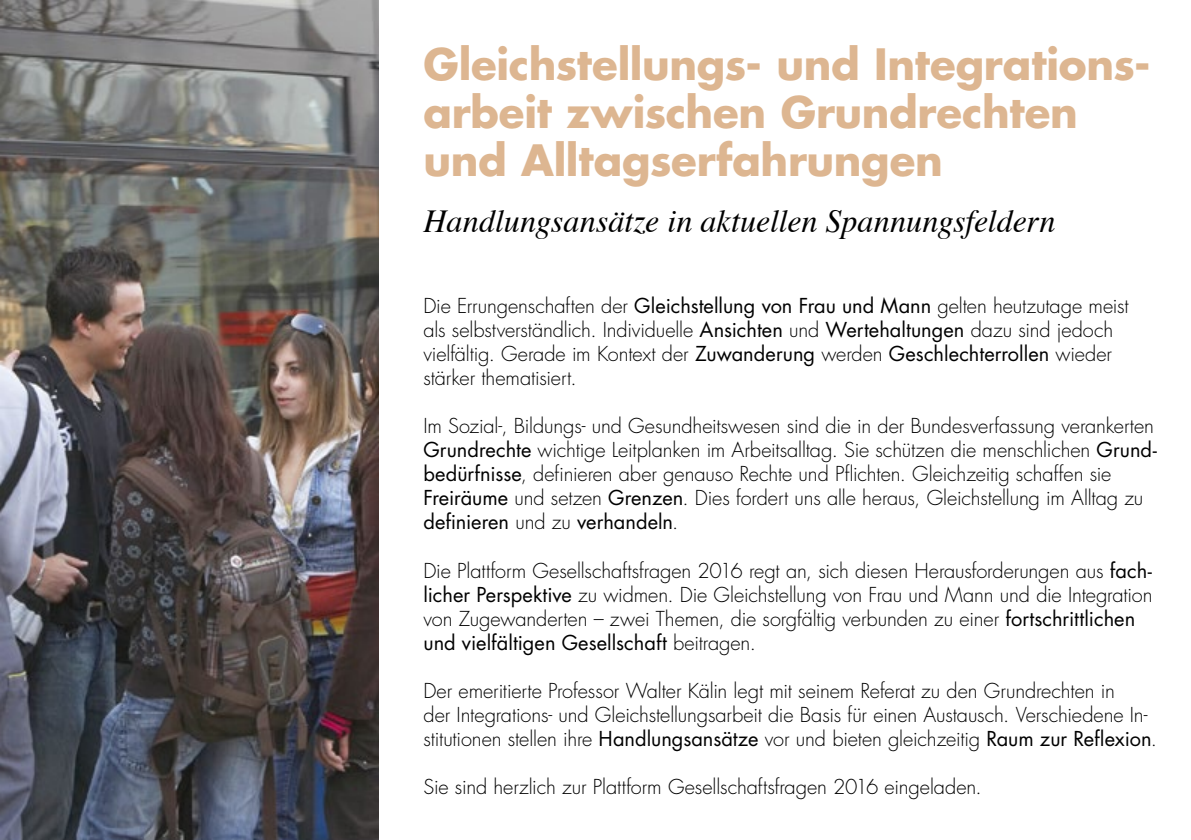
<style>
.page{position:relative;width:1191px;height:840px;background:#fff}
.page>*{position:absolute;margin:0;border:0;box-sizing:border-box;transform-origin:0 0}
.t1{font:700 42px/48px "Futura Luzern";letter-spacing:-.005em;color:#ddb691}
.t2{font:italic 32px "Times";color:#000}
.t3{font:300 20px/24px "Futura Luzern";letter-spacing:-.01em;color:#000}
.s1{font-weight:400}
</style>
<div class="page">
<img style="left:0;top:0;width:378px;height:839px">
<h1 class="t1" style="left:423px;top:40px;width:728px">Gleichstellungs- und Integrations&shy;arbeit zwischen Grundrechten und Alltagserfahrungen</h1>
<h2 class="t2" style="left:423px;top:193px;width:633px">Handlungsansätze in aktuellen Spannungsfeldern</h2>
<p class="t3" style="left:423px;top:294px;width:707px">Die Errungenschaften der <span class="s1">Gleichstellung von Frau und Mann</span> gelten heutzutage meist als selbstverständlich. Individuelle <span class="s1">Ansichten</span> und <span class="s1">Wertehaltungen</span> dazu sind jedoch vielfältig. Gerade im Kontext der <span class="s1">Zuwanderung</span> werden <span class="s1">Geschlechterrollen</span> wieder stärker thematisiert.</p>
<p class="t3" style="left:423px;top:414px;width:735px">Im Sozial-, Bildungs- und Gesundheitswesen sind die in der Bundesverfassung verankerten <span class="s1">Grundrechte</span> wichtige Leitplanken im Arbeitsalltag. Sie schützen die menschlichen <span class="s1">Grund&shy;bedürfnisse</span>, definieren aber genauso Rechte und Pflichten. Gleichzeitig schaffen sie <span class="s1">Freiräume</span> und setzen <span class="s1">Grenzen</span>. Dies fordert uns alle heraus, Gleichstellung im Alltag zu <span class="s1">definieren</span> und zu <span class="s1">verhandeln</span>.</p>
<p class="t3" style="left:423px;top:558px;width:730px">Die Plattform Gesellschaftsfragen 2016 regt an, sich diesen Herausforderungen aus <span class="s1">fach&shy;licher Perspektive</span> zu widmen. Die Gleichstellung von Frau und Mann und die Integration von Zugewanderten – zwei Themen, die sorgfältig verbunden zu einer <span class="s1">fortschrittlichen und vielfältigen Gesellschaft</span> beitragen.</p>
<p class="t3" style="left:423px;top:678px;width:735px">Der emeritierte Professor Walter Kälin legt mit seinem Referat zu den Grundrechten in<br>der Integrations- und Gleichstellungsarbeit die Basis für einen Austausch. Verschiedene In&shy;stitutionen stellen ihre <span class="s1">Handlungsansätze</span> vor und bieten gleichzeitig <span class="s1">Raum zur Reflexion</span>.</p>
<p class="t3" style="left:423px;top:774px;width:560px">Sie sind herzlich zur Plattform Gesellschaftsfragen 2016 eingeladen.</p>
</div>
